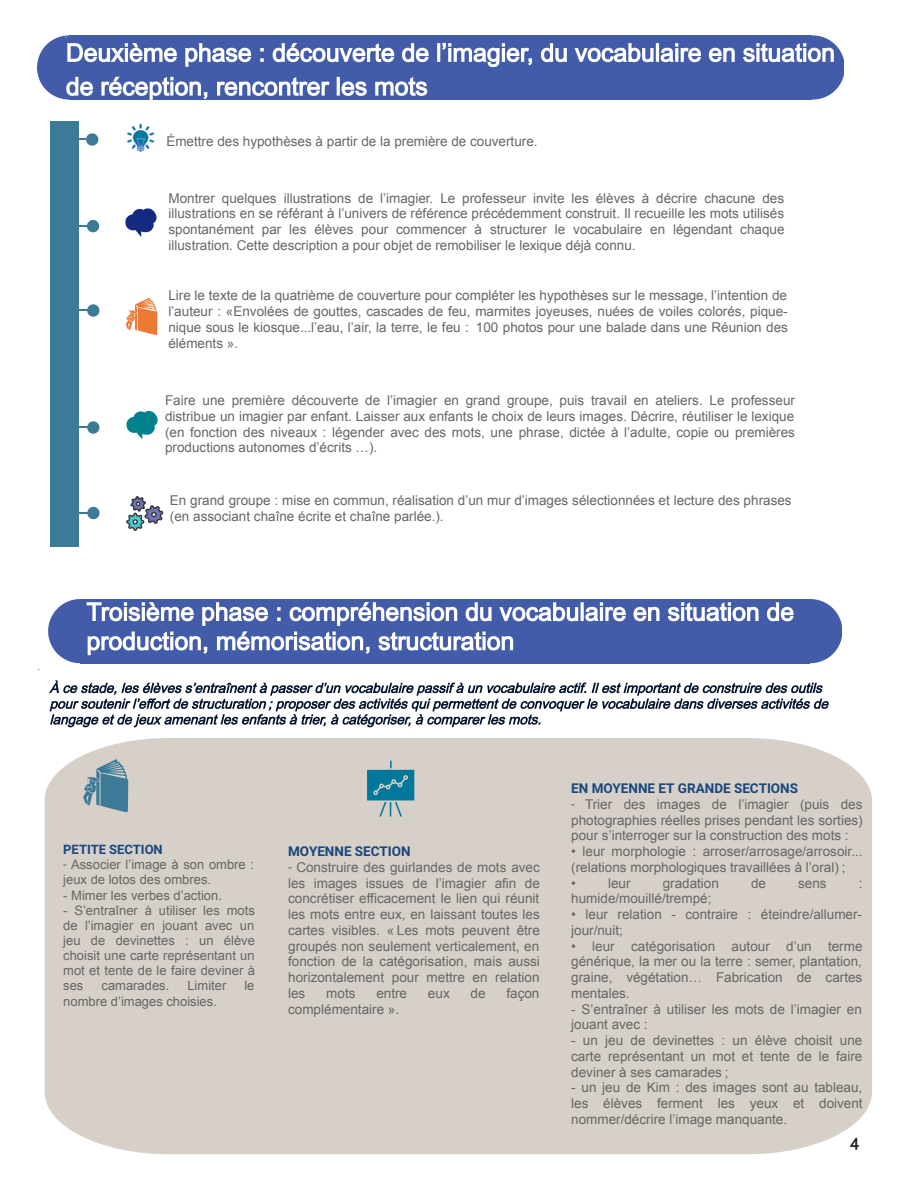
<style>
.page{position:relative;width:918px;height:1188px;background:#fff}
.page>*{position:absolute;margin:0;border:0;box-sizing:border-box;transform-origin:0 0}
.t1{font:13.5px/15.8px "Arial";color:#666;text-align:justify}
.t2{font:700 13.5px "Roboto";color:#19467d}
.t3{font:13.05px/15.1px "Arial";color:#666}
.t4{font:700 13.05px "Roboto";color:#19467d}
.s1{font-family:"Roboto"}
</style>
<div class="page">
<svg style="left:127px;top:124px;width:27px;height:28px"></svg>
<div style="left:50px;top:121px;width:28px;height:425px;background:#3c7b98"></div>
<svg style="left:125px;top:208px;width:32px;height:29px"></svg>
<svg style="left:126px;top:298px;width:31px;height:37px"></svg>
<svg style="left:126px;top:411px;width:32px;height:29px"></svg>
<svg style="left:126px;top:496px;width:37px;height:35px"></svg>
<svg style="left:78px;top:133px;width:20px;height:13px"></svg>
<svg style="left:78px;top:220px;width:21px;height:12px"></svg>
<svg style="left:78px;top:304px;width:21px;height:13px"></svg>
<svg style="left:78px;top:421px;width:21px;height:13px"></svg>
<svg style="left:87px;top:507px;width:13px;height:12px"></svg>
<hr style="left:66px;top:512px;width:22px;height:2px;background:#3c7b98">
<div style="left:45px;top:738px;width:826px;height:416px;background:#d6d0c9"></div>
<svg style="left:37px;top:35px;width:807px;height:65px;background:#6277b7"></svg>
<svg style="left:48px;top:599px;width:793px;height:64px;background:#667bb9"></svg>
<svg style="left:49px;top:680px;width:780px;height:47px"></svg>
<svg style="left:83px;top:759px;width:45px;height:53px;background:#799cab"></svg>
<svg style="left:367px;top:760px;width:47px;height:57px;background:#65a1b0"></svg>
<svg style="left:850px;top:1138px;width:9px;height:12px"></svg>
<p class="t1" style="left:166px;top:134px;width:373px">Émettre des hypothèses à partir de la première de couverture.</p>
<p class="t1" style="left:168px;top:190px;width:618px">Montrer quelques illustrations de l’imagier. Le professeur invite les élèves à décrire chacune des illustrations en se référant à l’univers de référence précédemment construit. Il recueille les mots utilisés spontanément par les élèves pour commencer à structurer le vocabulaire en légendant chaque illustration. Cette description a pour objet de remobiliser le lexique déjà connu.</p>
<p class="t1" style="left:168px;top:288px;width:621px">Lire le texte de la quatrième de couverture pour compléter les hypothèses sur le message, l’intention de l’auteur : «Envolées de gouttes, cascades de feu, marmites joyeuses, nuées de voiles colorés, pique&shy;nique sous le kiosque...l’eau, l’air, la terre, le feu : 100 photos pour une balade dans une Réunion des éléments ».</p>
<p class="t1" style="left:165px;top:392px;width:631px">Faire une première découverte de l’imagier en grand groupe, puis travail en ateliers. Le professeur distribue un imagier par enfant. Laisser aux enfants le choix de leurs images. Décrire, réutiliser le lexique (en fonction des niveaux : légender avec des mots, une phrase, dictée à l’adulte, copie ou premières productions autonomes d’écrits …).</p>
<p class="t1" style="left:170px;top:492px;width:623px">En grand groupe : mise en commun, réalisation d’un mur d’images sélectionnées et lecture des phrases (en associant chaîne écrite et chaîne parlée.).</p>
<p class="t4" style="left:63px;top:842px;width:101px">PETITE SECTION</p>
<p class="t3" style="left:63px;top:857px;width:192px"><span class="s1">-</span> Associer l’image à son ombre : jeux de lotos des ombres.</p>
<p class="t3" style="left:63px;top:887px;width:160px">- Mimer les verbes d’action.</p>
<p class="t3" style="left:63px;top:903px;width:193px;text-align:justify">- S’entraîner à utiliser les mots de l’imagier en jouant avec un jeu de devinettes : un élève choisit une carte représentant un mot et tente de le faire deviner à ses</p>
<p class="t3" style="left:102px;top:978px;width:69px">camarades.</p>
<p class="t3" style="left:187px;top:978px;width:40px">Limiter</p>
<p class="t3" style="left:244px;top:978px;width:12px">le</p>
<p class="t3" style="left:63px;top:994px;width:155px">nombre d’images choisies.</p>
<p class="t2" style="left:288px;top:844px;width:124px">MOYENNE SECTION</p>
<p class="t1" style="left:288px;top:859px;width:253px"><span class="s1">-</span> Construire des guirlandes de mots avec les images issues de l’imagier afin de concrétiser efficacement le lien qui réunit les mots entre eux, en laissant toutes les cartes visibles. « Les mots peuvent être groupés non seulement verticalement, en fonction de la catégorisation, mais aussi horizontalement pour mettre en relation les</p>
<p class="t1" style="left:326px;top:985px;width:31px">mots</p>
<p class="t1" style="left:376px;top:985px;width:32px">entre</p>
<p class="t1" style="left:428px;top:985px;width:23px">eux</p>
<p class="t1" style="left:471px;top:985px;width:17px">de</p>
<p class="t1" style="left:506px;top:985px;width:35px">façon</p>
<p class="t1" style="left:288px;top:1001px;width:112px">complémentaire ».</p>
<p class="t2" style="left:571px;top:781px;width:228px">EN MOYENNE ET GRANDE SECTIONS</p>
<p class="t1" style="left:571px;top:796px;width:293px"><span class="s1">-</span> Trier des images de l’imagier (puis des photographies réelles prises pendant les sorties) pour s’interroger sur la construction des mots :</p>
<p class="t1" style="left:571px;top:844px;width:293px">• leur morphologie : arroser/arrosage/arrosoir... (relations morphologiques travaillées à l’oral) ;</p>
<p class="t1" style="left:571px;top:875px;width:61px">• leur</p>
<p class="t1" style="left:663px;top:875px;width:58px">gradation</p>
<p class="t1" style="left:751px;top:875px;width:17px">de</p>
<p class="t1" style="left:798px;top:875px;width:30px">sens</p>
<p class="t1" style="left:859px;top:875px;width:5px">:</p>
<p class="t1" style="left:571px;top:891px;width:142px">humide/mouillé/trempé;</p>
<p class="t1" style="left:571px;top:907px;width:292px">• leur relation - contraire : éteindre/allumer&shy;jour/nuit;</p>
<p class="t1" style="left:571px;top:938px;width:293px">• leur catégorisation autour d’un terme générique, la mer ou la terre : semer, plantation, graine, végétation… Fabrication de cartes mentales.</p>
<p class="t1" style="left:571px;top:1001px;width:292px">- S’entraîner à utiliser les mots de l’imagier en jouant avec :</p>
<p class="t1" style="left:571px;top:1033px;width:293px">- un jeu de devinettes : un élève choisit une carte représentant un mot et tente de le faire deviner à ses camarades ;</p>
<p class="t1" style="left:571px;top:1080px;width:293px">- un jeu de Kim : des images sont au tableau, les élèves ferment les yeux et doivent nommer/décrire l’image manquante.</p>
</div>
